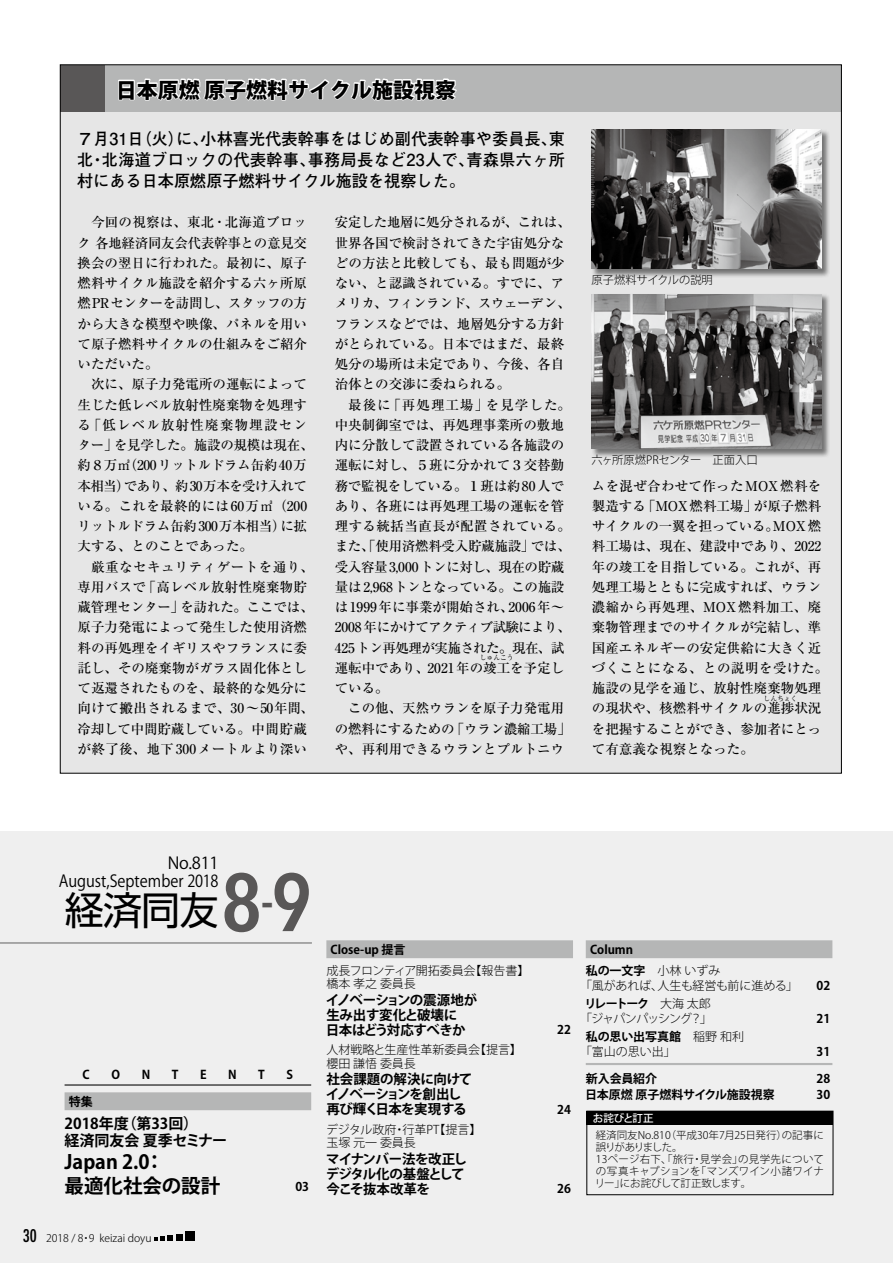
<style>
.page{position:relative;width:893px;height:1263px;background:#fff}
.page>*{position:absolute;margin:0;border:0;box-sizing:border-box;transform-origin:0 0}
.t1{font:600 81px "Avenir Next Condensed";color:#595757}
.t2{font:39px "UD Shin Go NT Pr 6";color:#000}
.t3{font:800 21px "Koz Go Pro";color:#000}
.t4{font:700 19.5px/24px "Koz Go Pro";color:#000}
.t5{font:700 16.5px/21px "Futo Go B101 Pr 6";color:#000;text-align:justify}
.t6{font:16.5px/18px "Koz Go Pro";color:#000;text-align:right}
.t7{font:700 15px/16.5px "Koz Go Pro";color:#000}
.t8{font:500 13.5px/20.2px "Ryumin Pro";color:#000}
.t9{font:700 13.5px/15px "Koz Go Pro";letter-spacing:-.04em;color:#000}
.t10{font:300 12px/13.5px "Koz Go Pro";letter-spacing:-.01em;color:#000}
.t11{font:700 12px/21px "Koz Go Pro";color:#000}
.t12{font:300 12px/15px "Koz Go Pro";letter-spacing:-.075em;color:#000;text-align:center}
.t13{font:300 11.25px "Koz Go Pro";color:#000}
.t14{font:300 10.5px/12px "Koz Go Pro";color:#000}
.t15{font:500 10.5px "Koz Go Pro";letter-spacing:-.02em;color:#fff}
.t16{font:500 6.75px "Ryumin Pro";color:#000}
.s1{font-family:"Koz Min Pr 6 N";font-weight:800;font-size:67.5px}
.s2{font-family:"Futura";font-weight:500;font-stretch:condensed;font-size:16.95px}
.s3{font-weight:300}
.s4{font-weight:700}
</style>
<div class="page">
<div style="left:0;top:832px;width:893px;height:431px;background:#efefef"></div>
<svg style="left:155px;top:1235px;width:18px;height:6px"></svg>
<div style="left:176px;top:1234px;width:7px;height:7px;background:#000"></div>
<div style="left:186px;top:1232px;width:9px;height:9px;background:#000"></div>
<hr style="left:65px;top:1084px;width:246px;height:1px;background:#000">
<div style="left:65px;top:1092px;width:246px;height:18px;background:#b5b6b6"></div>
<div style="left:326px;top:940px;width:247px;height:18px;background:#b5b6b6"></div>
<div style="left:586px;top:940px;width:246px;height:18px;background:#b5b6b6"></div>
<hr style="left:586px;top:1063px;width:246px;height:2px;background:#b5b6b6">
<hr style="left:0;top:943px;width:312px;height:1px;background:#000">
<div style="left:60px;top:66px;width:782px;height:707px;background:#e6e6e6"></div>
<div style="left:60px;top:65px;width:47px;height:47px;background:#595757"></div>
<div style="left:105px;top:65px;width:737px;height:47px;background:#b5b6b6"></div>
<svg style="left:117px;top:64px;width:345px;height:37px"></svg>
<div style="left:591px;top:129px;width:239px;height:149px;background:#000;opacity:.5"></div>
<img style="left:592px;top:130px;width:229px;height:139px">
<div style="left:591px;top:294px;width:239px;height:164px;background:#000;opacity:.5"></div>
<img style="left:592px;top:294px;width:229px;height:155px">
<div style="left:587px;top:1111px;width:246px;height:84px;border:1px solid #000"></div>
<div style="left:587px;top:1111px;width:246px;height:13px;background:#000"></div>
<h3 class="t3" style="left:116px;top:76px;width:342px">日本原燃 原子燃料サイクル施設視察</h3>
<p class="t5" style="left:77px;top:127px;width:489px">７月31日（火）に、小林喜光代表幹事をはじめ副代表幹事や委員長、東北・北海道ブロックの代表幹事、事務局長など23人で、青森県六ヶ所村にある日本原燃原子燃料サイクル施設を視察した。</p>
<p class="t8" style="left:78px;top:211px;width:231px;text-align:justify;text-indent:14px">今回の視察は、東北・北海道ブロック 各地経済同友会代表幹事との意見交換会の翌日に行われた。最初に、原子燃料サイクル施設を紹介する六ヶ所原燃PRセンターを訪問し、スタッフの方から大きな模型や映像、パネルを用いて原子燃料サイクルの仕組みをご紹介いただいた。</p>
<p class="t8" style="left:78px;top:373px;width:238px;text-indent:14px">次に、原子力発電所の運転によって生じた低レベル放射性廃棄物を処理する「低レベル放射性廃棄物埋設センター」を見学した。施設の規模は現在、約８万㎥（200リットルドラム缶約40万本相当）であり、約30万本を受け入れている。これを最終的には60万㎥（200リットルドラム缶約300万本相当）に拡大する、とのことであった。</p>
<p class="t8" style="left:78px;top:555px;width:238px;text-indent:14px">厳重なセキュリティゲートを通り、専用バスで「高レベル放射性廃棄物貯蔵管理センター」を訪れた。ここでは、原子力発電によって発生した使用済燃料の再処理をイギリスやフランスに委託し、その廃棄物がガラス固化体として返還されたものを、最終的な処分に向けて搬出されるまで、30～50年間、冷却して中間貯蔵している。中間貯蔵が終了後、地下300メートルより深い</p>
<p class="t8" style="left:335px;top:211px;width:238px">安定した地層に処分されるが、これは、世界各国で検討されてきた宇宙処分などの方法と比較しても、最も問題が少ない、と認識されている。すでに、アメリカ、フィンランド、スウェーデン、フランスなどでは、地層処分する方針がとられている。日本ではまだ、最終処分の場所は未定であり、今後、各自治体との交渉に委ねられる。</p>
<p class="t8" style="left:335px;top:393px;width:238px;text-indent:14px">最後に「再処理工場」を見学した。中央制御室では、再処理事業所の敷地内に分散して設置されている各施設の運転に対し、５班に分かれて３交替勤務で監視をしている。１班は約80人であり、各班には再処理工場の運転を管理する統括当直長が配置されている。また、「使用済燃料受入貯蔵施設」では、受入容量3,000 トンに対し、現在の貯蔵量は2,968トンとなっている。この施設は1999年に事業が開始され、2006年～<br>2008年にかけてアクティブ試験により、<br>425 トン再処理が実施された。現在、試運転中であり、2021年の竣工を予定し</p>
<p class="t16" style="left:480px;top:652px;width:35px">しゅんこう</p>
<p class="t8" style="left:335px;top:677px;width:55px">ている。</p>
<p class="t8" style="left:348px;top:697px;width:217px">この他、天然ウランを原子力発電用</p>
<p class="t8" style="left:335px;top:717px;width:238px">の燃料にするための「ウラン濃縮工場」</p>
<p class="t8" style="left:335px;top:738px;width:231px">や、再利用できるウランとプルトニウ</p>
<p class="t13" style="left:592px;top:273px;width:123px">原子燃料サイクルの説明</p>
<p class="t13" style="left:592px;top:453px;width:168px">六ヶ所原燃PRセンター　正面入口</p>
<p class="t8" style="left:592px;top:474px;width:238px">ムを混ぜ合わせて作ったMOX燃料を製造する「MOX燃料工場」が原子燃料サイクルの一翼を担っている。MOX燃料工場は、現在、建設中であり、2022年の竣工を目指している。これが、再処理工場とともに完成すれば、ウラン濃縮から再処理、MOX燃料加工、廃棄物管理までのサイクルが完結し、準国産エネルギーの安定供給に大きく近づくことになる、との説明を受けた。施設の見学を通じ、放射性廃棄物処理の現状や、核燃料サイクルの進捗状況</p>
<p class="t16" style="left:764px;top:693px;width:35px">しんちょく</p>
<p class="t8" style="left:592px;top:717px;width:231px">を把握することができ、参加者にとって有意義な視察となった。</p>
<p class="t6" style="left:59px;top:854px;width:161px">No.811<br>August,September 2018</p>
<h2 class="t2" style="left:65px;top:878px;width:155px">経済同友</h2>
<h1 class="t1" style="left:221px;top:833px;width:92px">8 <span class="s1">-</span>9</h1>
<p class="t11" style="left:83px;top:1065px;width:9px">C</p>
<p class="t11" style="left:111px;top:1065px;width:10px">O</p>
<p class="t11" style="left:142px;top:1065px;width:10px">N</p>
<p class="t11" style="left:172px;top:1065px;width:8px">T</p>
<p class="t11" style="left:200px;top:1065px;width:8px">E</p>
<p class="t11" style="left:228px;top:1065px;width:10px">N</p>
<p class="t11" style="left:258px;top:1065px;width:8px">T</p>
<p class="t11" style="left:287px;top:1065px;width:8px">S</p>
<p class="t11" style="left:69px;top:1092px;width:25px">特集</p>
<p class="t7" style="left:65px;top:1116px;width:164px">2018年度（第33回）<br>経済同友会 夏季セミナー</p>
<h3 class="t4" style="left:65px;top:1151px;width:157px">Japan 2.0：<br>最適化社会の設計</h3>
<p class="t11" style="left:295px;top:1176px;width:15px">03</p>
<p class="t14" style="left:23px;top:1232px;width:130px"><span class="s2">30</span> 2018 / 8・9 keizai doyu</p>
<p class="t11" style="left:331px;top:940px;width:76px">Close-up 提言</p>
<p class="t10" style="left:326px;top:964px;width:204px">成長フロンティア開拓委員会【報告書】橋本 孝之 委員長</p>
<p class="t9" style="left:326px;top:993px;width:153px">イノベーションの震源地が生み出す変化と破壊に<br>日本はどう対応すべきか</p>
<p class="t10" style="left:326px;top:1043px;width:197px">人材戦略と生産性革新委員会【提言】櫻田 謙悟 委員長</p>
<p class="t9" style="left:326px;top:1072px;width:148px">社会課題の解決に向けてイノベーションを創出し再び輝く日本を実現する</p>
<p class="t10" style="left:326px;top:1123px;width:157px">デジタル政府・行革PT【提言】玉塚 元一 委員長</p>
<p class="t9" style="left:326px;top:1152px;width:143px">マイナンバー法を改正しデジタル化の基盤として今こそ抜本改革を</p>
<p class="t11" style="left:557px;top:1020px;width:15px">22</p>
<p class="t11" style="left:557px;top:1099px;width:15px">24</p>
<p class="t11" style="left:557px;top:1179px;width:15px">26</p>
<p class="t11" style="left:586px;top:940px;width:136px;text-indent:4px">Column<br>私の一文字　<span class="s3">小林 いずみ</span></p>
<p class="t10" style="left:580px;top:979px;width:219px">「風があれば、人生も経営も前に進める」</p>
<p class="t11" style="left:817px;top:976px;width:15px">02</p>
<p class="t12" style="left:580px;top:996px;width:133px"><span class="s4">リレートーク　</span>大海 太郎「ジャパンパッシング？」</p>
<p class="t11" style="left:817px;top:1009px;width:15px">21</p>
<p class="t10" style="left:580px;top:1029px;width:166px;line-height:15px;text-indent:6px"><span class="s4">私の思い出写真館　</span>稲野 和利「富山の思い出」</p>
<p class="t11" style="left:817px;top:1042px;width:15px">31</p>
<p class="t11" style="left:586px;top:1069px;width:73px">新入会員紹介</p>
<p class="t11" style="left:817px;top:1069px;width:15px">28</p>
<p class="t11" style="left:585px;top:1085px;width:191px">日本原燃 原子燃料サイクル施設視察</p>
<p class="t11" style="left:817px;top:1085px;width:15px">30</p>
<p class="t15" style="left:593px;top:1111px;width:62px">お詫びと訂正</p>
<p class="t14" style="left:595px;top:1129px;width:231px">経済同友No.810（平成30年7月25日発行）の記事に誤りがありました。<br>13ページ右下、「旅行・見学会」の見学先についての写真キャプションを「マンズワイン小諸ワイナリー」にお詫びして訂正致します。</p>
</div>
